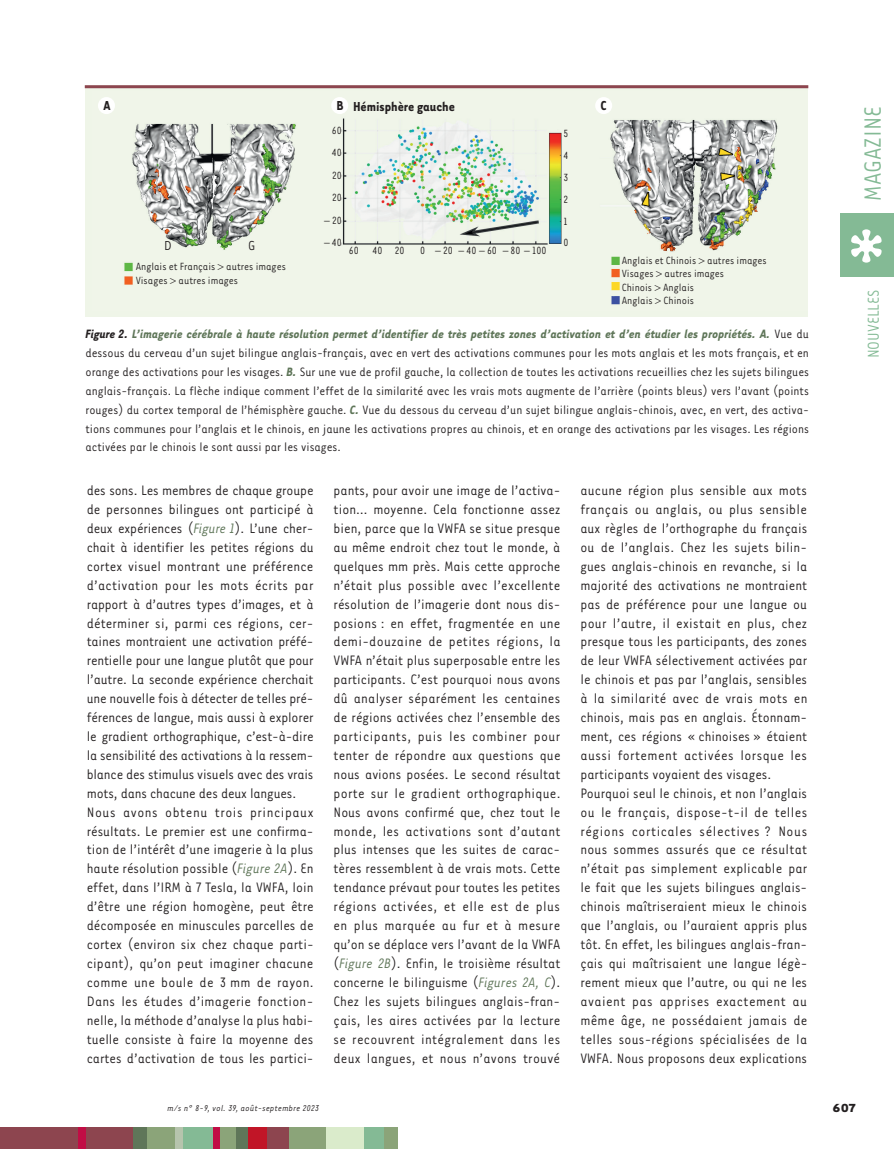
<style>
.page{position:relative;width:894px;height:1149px;background:#fff}
.page>*{position:absolute;margin:0;border:0;box-sizing:border-box;transform-origin:0 0}
.t1{font:27px "Tarzana Nar OT";color:#84ba95}
.t2{font:18px "Tarzana Nar OT";color:#84ba95}
.t3{font:15.75px/18.9px "Tarzana Nar OT";color:#231f20}
.t4{font:700 15px "Tarzana Nar OT";color:#231f20}
.t5{font:15px "Tarzana Nar OT";color:#231f20}
.t6{font:13.95px/18.9px "Tarzana Nar OT";color:#231f20;text-align:justify}
.t7{font:700 13.5px "Tarzana Wide OT";color:#231f20}
.t8{font:12px/21.9px "Tarzana Nar OT";color:#231f20}
.t9{font:italic 9.75px "Tarzana Nar OT";letter-spacing:.025em;color:#231f20}
.s1{font-weight:700;font-style:italic}
.s2{font-weight:700;font-style:italic;color:#5f7659}
.s3{font-style:italic;color:#5f7659}
</style>
<div class="page">
<div style="left:0;top:1127px;width:134px;height:21px;background:#8d454f"></div>
<div style="left:235px;top:1127px;width:13px;height:21px;background:#5f7659"></div>
<div style="left:78px;top:1127px;width:7px;height:21px;background:#c10d45"></div>
<div style="left:133px;top:1127px;width:22px;height:21px;background:#5f7659"></div>
<div style="left:147px;top:1127px;width:30px;height:21px;background:#8ba479"></div>
<div style="left:175px;top:1127px;width:9px;height:21px;background:#b6c4ad"></div>
<div style="left:183px;top:1127px;width:30px;height:21px;background:#84ba95"></div>
<div style="left:217px;top:1127px;width:19px;height:21px;background:#8ba479"></div>
<div style="left:213px;top:1127px;width:6px;height:21px;background:#c10d45"></div>
<div style="left:248px;top:1127px;width:27px;height:21px;background:#c11527"></div>
<div style="left:287px;top:1127px;width:39px;height:21px;background:#8ba479"></div>
<div style="left:267px;top:1127px;width:21px;height:21px;background:#8d454f"></div>
<div style="left:326px;top:1127px;width:38px;height:21px;background:#daebcb"></div>
<div style="left:364px;top:1127px;width:20px;height:21px;background:#84ba95"></div>
<div style="left:383px;top:1127px;width:14px;height:21px;background:#8ba479"></div>
<div style="left:840px;top:213px;width:53px;height:63px;background:#84ba95"></div>
<svg style="left:851px;top:229px;width:30px;height:33px"></svg>
<div style="left:85px;top:85px;width:722px;height:231px;background:#eff5e8"></div>
<img style="left:124px;top:98px;width:654px;height:207px">
<div style="left:595px;top:97px;width:17px;height:17px;background:#fff;border-radius:50%"></div>
<div style="left:98px;top:97px;width:17px;height:17px;background:#fff;border-radius:50%"></div>
<div style="left:331px;top:97px;width:17px;height:17px;background:#fff;border-radius:50%"></div>
<hr style="left:85px;top:85px;width:723px;height:3px;background:#8d454f">
<svg style="left:218px;top:263px;width:6px;height:7px"></svg>
<svg style="left:170px;top:277px;width:6px;height:7px"></svg>
<svg style="left:698px;top:257px;width:6px;height:7px"></svg>
<svg style="left:656px;top:271px;width:5px;height:6px"></svg>
<svg style="left:654px;top:284px;width:6px;height:6px"></svg>
<svg style="left:655px;top:297px;width:5px;height:7px"></svg>
<p class="t4" style="left:103px;top:96px;width:9px">A</p>
<p class="t4" style="left:336px;top:96px;width:9px">B</p>
<p class="t4" style="left:600px;top:96px;width:7px">C</p>
<p class="t4" style="left:353px;top:97px;width:103px">Hémisphère gauche</p>
<p class="t8" style="left:332px;top:118px;width:11px;line-height:22.5px;text-align:justify">60<br>40<br>20<br>20</p>
<p class="t8" style="left:324px;top:209px;width:19px">– 20</p>
<p class="t8" style="left:324px;top:231px;width:19px">– 40</p>
<p class="t8" style="left:563px;top:122px;width:7px;text-align:justify">5<br>4<br>3<br>2<br>1<br>0</p>
<p class="t5" style="left:164px;top:237px;width:9px">D</p>
<p class="t5" style="left:248px;top:237px;width:9px">G</p>
<p class="t8" style="left:136px;top:259px;width:152px;line-height:14px">Anglais et Français autres images<br>Visages autres images</p>
<p class="t8" style="left:621px;top:253px;width:146px;line-height:13.4px">Anglais et Chinois autres images<br>Visages autres images<br>Chinois Anglais<br>Anglais Chinois</p>
<p class="t8" style="left:349px;top:239px;width:57px">60 40 20</p>
<p class="t8" style="left:420px;top:239px;width:128px">0 – 20 – 40 – 60 – 80 – 100</p>
<p class="t6" style="left:85px;top:323px;width:724px"><span class="s1">Figure 2.</span> <span class="s2">L’imagerie cérébrale à haute résolution permet d’identifier de très petites zones d’activation et d’en étudier les propriétés. A.</span> Vue du dessous du cerveau d’un sujet bilingue anglais-français, avec en vert des activations communes pour les mots anglais et les mots français, et en orange des activations pour les visages. <span class="s2">B.</span> Sur une vue de profil gauche, la collection de toutes les activations recueillies chez les sujets bilingues anglais-français. La flèche indique comment l’effet de la similarité avec les vrais mots augmente de l’arrière (points bleus) vers l’avant (points rouges) du cortex temporal de l’hémisphère gauche. <span class="s2">C.</span> Vue du dessous du cerveau d’un sujet bilingue anglais-chinois, avec, en vert, des activa&shy;tions communes pour l’anglais et le chinois, en jaune les activations propres au chinois, et en orange des activations par les visages. Les régions activées par le chinois le sont aussi par les visages.</p>
<p class="t3" style="left:87px;top:480px;width:228px">des sons. Les membres de chaque groupe de personnes bilingues ont participé à deux expériences (<span class="s3">Figure 1</span>). L’une cher&shy;chait à identifier les petites régions du cortex visuel montrant une préférence d’activation pour les mots écrits par rapport à d’autres types d’images, et à déterminer si, parmi ces régions, cer&shy;taines montraient une activation préfé- rentielle pour une langue plutôt que pour l’autre. La seconde expérience cherchait une nouvelle fois à détecter de telles pré- férences de langue, mais aussi à explorer le gradient orthographique, c’est-à-dire la sensibilité des activations à la ressem&shy;blance des stimulus visuels avec des vrais mots, dans chacune des deux langues.<br>Nous avons obtenu trois principaux résultats. Le premier est une confirma&shy;tion de l’intérêt d’une imagerie à la plus haute résolution possible (<span class="s3">Figure 2A</span>). En effet, dans l’IRM à 7 Tesla, la VWFA, loin d’être une région homogène, peut être décomposée en minuscules parcelles de cortex (environ six chez chaque parti&shy;cipant), qu’on peut imaginer chacune comme une boule de 3 mm de rayon.<br>Dans les études d’imagerie fonction&shy;nelle, la méthode d’analyse la plus habi&shy;tuelle consiste à faire la moyenne des cartes d’activation de tous les partici-</p>
<p class="t3" style="left:333px;top:480px;width:228px;text-align:justify">pants, pour avoir une image de l’activa&shy;tion… moyenne. Cela fonctionne assez bien, parce que la VWFA se situe presque au même endroit chez tout le monde, à quelques mm près. Mais cette approche n’était plus possible avec l’excellente résolution de l’imagerie dont nous dis&shy;posions : en effet, fragmentée en une demi-douzaine de petites régions, la VWFA n’était plus superposable entre les participants. C’est pourquoi nous avons dû analyser séparément les centaines de régions activées chez l’ensemble des participants, puis les combiner pour tenter de répondre aux questions que nous avions posées. Le second résultat porte sur le gradient orthographique.<br>Nous avons confirmé que, chez tout le monde, les activations sont d’autant plus intenses que les suites de carac&shy;tères ressemblent à de vrais mots. Cette tendance prévaut pour toutes les petites régions activées, et elle est de plus en plus marquée au fur et à mesure qu’on se déplace vers l’avant de la VWFA (<span class="s3">Figure 2B</span>). Enfin, le troisième résultat concerne le bilinguisme (<span class="s3">Figures 2A, C</span>).<br>Chez les sujets bilingues anglais-fran&shy;çais, les aires activées par la lecture se recouvrent intégralement dans les deux langues, et nous n’avons trouvé</p>
<p class="t3" style="left:580px;top:480px;width:228px">aucune région plus sensible aux mots français ou anglais, ou plus sensible aux règles de l’orthographe du français ou de l’anglais. Chez les sujets bilin&shy;gues anglais-chinois en revanche, si la majorité des activations ne montraient pas de préférence pour une langue ou pour l’autre, il existait en plus, chez presque tous les participants, des zones de leur VWFA sélectivement activées par le chinois et pas par l’anglais, sensibles à la similarité avec de vrais mots en chinois, mais pas en anglais. Étonnam&shy;ment, ces régions « chinoises » étaient aussi fortement activées lorsque les participants voyaient des visages.<br>Pourquoi seul le chinois, et non l’anglais ou le français, dispose-t-il de telles régions corticales sélectives ? Nous nous sommes assurés que ce résultat n’était pas simplement explicable par le fait que les sujets bilingues anglais&shy;chinois maîtriseraient mieux le chinois que l’anglais, ou l’auraient appris plus tôt. En effet, les bilingues anglais-fran&shy;çais qui maîtrisaient une langue légè- rement mieux que l’autre, ou qui ne les avaient pas apprises exactement au même âge, ne possédaient jamais de telles sous-régions spécialisées de la VWFA. Nous proposons deux e xplications</p>
<h1 class="t1" style="left:856px;top:201px;width:96px;rotate:-90deg">MAGAZINE</h1>
<p class="t2" style="left:862px;top:358px;width:70px;rotate:-90deg">NOUVELLES</p>
<p class="t9" style="left:167px;top:1102px;width:153px">m/s n° 8-9, vol. 39, août-septembre 2023</p>
<p class="t7" style="left:832px;top:1098px;width:25px">607</p>
</div>
